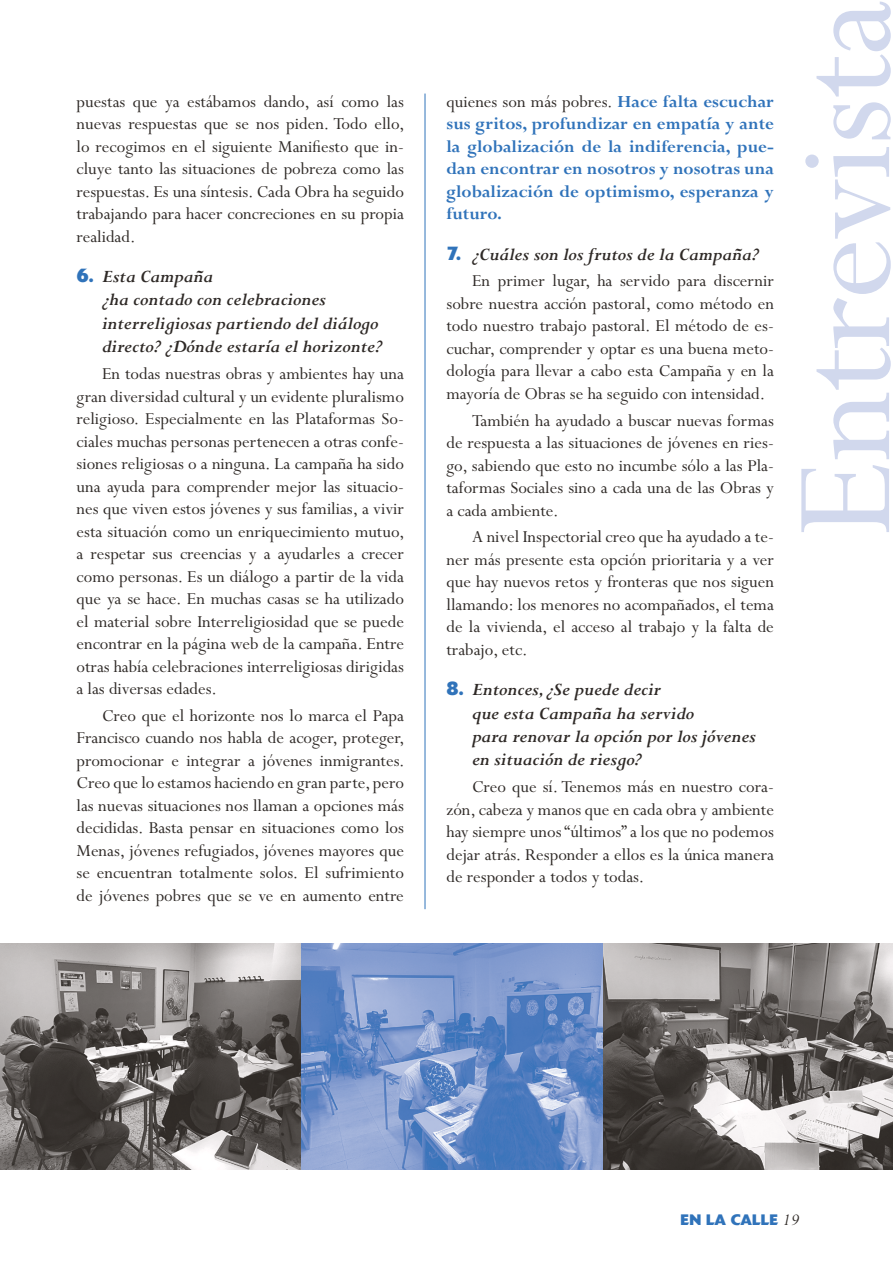
<style>
.page{position:relative;width:893px;height:1263px;background:#fff}
.page>*{position:absolute;margin:0;border:0;box-sizing:border-box;transform-origin:0 0}
.t1{font:153px "Perpetua";letter-spacing:-.01em;color:#d1d8ed}
.t2{font:italic 700 19.5px/23.4px "Perpetua";color:#2e2926}
.t3{font:18.75px/22.5px "Perpetua";color:#2e2926;text-align:justify}
.t4{font:700 18.75px/22.5px "Perpetua";color:#3073ba;text-align:justify}
.t5{font:700 15px "Delta";color:#3073ba}
.s1{font-family:"Delta";font-style:normal;color:#3073ba}
.s2{font-weight:400;color:#2e2926}
.s3{font-family:"Perpetua";font-weight:400;font-style:italic;font-size:18px;color:#2e2926}
</style>
<div class="page">
<hr style="left:425px;top:94px;width:1px;height:815px;background:#3073ba">
<img style="left:0;top:943px;width:302px;height:226px">
<svg style="left:302px;top:943px;width:302px;height:226px;background:#7694cb"></svg>
<svg style="left:604px;top:943px;width:289px;height:226px;background:#837f7d"></svg>
<p class="t3" style="left:77px;top:91px;width:330px">puestas que ya estábamos dando, así como las nuevas respuestas que se nos piden. Todo ello, lo recogimos en el siguiente Manifiesto que in&shy;cluye tanto las situaciones de pobreza como las respuestas. Es una síntesis. Cada Obra ha seguido trabajando para hacer concreciones en su propia realidad.</p>
<p class="t2" style="left:102px;top:266px;width:282px;text-indent:-26px"><span class="s1">6.</span> Esta Campaña<br>¿ha contado con celebraciones interreligiosas partiendo del diálogo directo? ¿Dónde estaría el horizonte?</p>
<p class="t3" style="left:77px;top:363px;width:330px;text-indent:26px">En todas nuestras obras y ambientes hay una gran diversidad cultural y un evidente pluralismo religioso. Especialmente en las Plataformas So&shy;ciales muchas personas pertenecen a otras confe&shy;siones religiosas o a ninguna. La campaña ha sido una ayuda para comprender mejor las situacio&shy;nes que viven estos jóvenes y sus familias, a vivir esta situación como un enriquecimiento mutuo, a respetar sus creencias y a ayudarles a crecer como personas. Es un diálogo a partir de la vida que ya se hace. En muchas casas se ha utilizado el material sobre Interreligiosidad que se puede encontrar en la página web de la campaña. Entre otras había celebraciones interreligiosas dirigidas a las diversas edades.</p>
<p class="t3" style="left:77px;top:705px;width:330px;text-indent:26px">Creo que el horizonte nos lo marca el Papa Francisco cuando nos habla de acoger, proteger, promocionar e integrar a jóvenes inmigrantes.<br>Creo que lo estamos haciendo en gran parte, pero las nuevas situaciones nos llaman a opciones más decididas. Basta pensar en situaciones como los Menas, jóvenes refugiados, jóvenes mayores que se encuentran totalmente solos. El sufrimiento de jóvenes pobres que se ve en aumento entre</p>
<p class="t4" style="left:446px;top:91px;width:329px"><span class="s2">quienes son más pobres.</span> Hace falta escuchar sus gritos, profundizar en empatía y ante la globalización de la indiferencia, pue&shy;dan encontrar en nosotros y nosotras una globalización de optimismo, esperanza y futuro.</p>
<p class="t2" style="left:446px;top:243px;width:314px"><span class="s1">7.</span> ¿Cuáles son los frutos de la Campaña?</p>
<p class="t3" style="left:446px;top:270px;width:329px;text-indent:26px">En primer lugar, ha servido para discernir sobre nuestra acción pastoral, como método en todo nuestro trabajo pastoral. El método de es&shy;cuchar, comprender y optar es una buena meto&shy;dología para llevar a cabo esta Campaña y en la mayoría de Obras se ha seguido con intensidad.</p>
<p class="t3" style="left:446px;top:410px;width:329px;text-indent:26px">También ha ayudado a buscar nuevas formas de respuesta a las situaciones de jóvenes en ries&shy;go, sabiendo que esto no incumbe sólo a las Pla&shy;taformas Sociales sino a cada una de las Obras y a cada ambiente.</p>
<p class="t3" style="left:446px;top:526px;width:329px;text-indent:26px">A nivel Inspectorial creo que ha ayudado a te&shy;ner más presente esta opción prioritaria y a ver que hay nuevos retos y fronteras que nos siguen llamando: los menores no acompañados, el tema de la vivienda, el acceso al trabajo y la falta de trabajo, etc.</p>
<p class="t2" style="left:472px;top:679px;width:285px;text-indent:-26px"><span class="s1">8.</span> Entonces, ¿Se puede decir<br>que esta Campaña ha servido<br>para renovar la opción por los jóvenes en situación de riesgo?</p>
<p class="t3" style="left:446px;top:776px;width:329px;text-indent:26px">Creo que sí. Tenemos más en nuestro cora&shy;zón, cabeza y manos que en cada obra y ambiente hay siempre unos “últimos” a los que no podemos dejar atrás. Responder a ellos es la única manera de responder a todos y todas.</p>
<p class="t1" style="left:766px;top:537px;width:539px;rotate:-90deg">Entrevista</p>
<p class="t5" style="left:680px;top:1210px;width:121px">EN LA CALLE <span class="s3">19</span></p>
</div>
